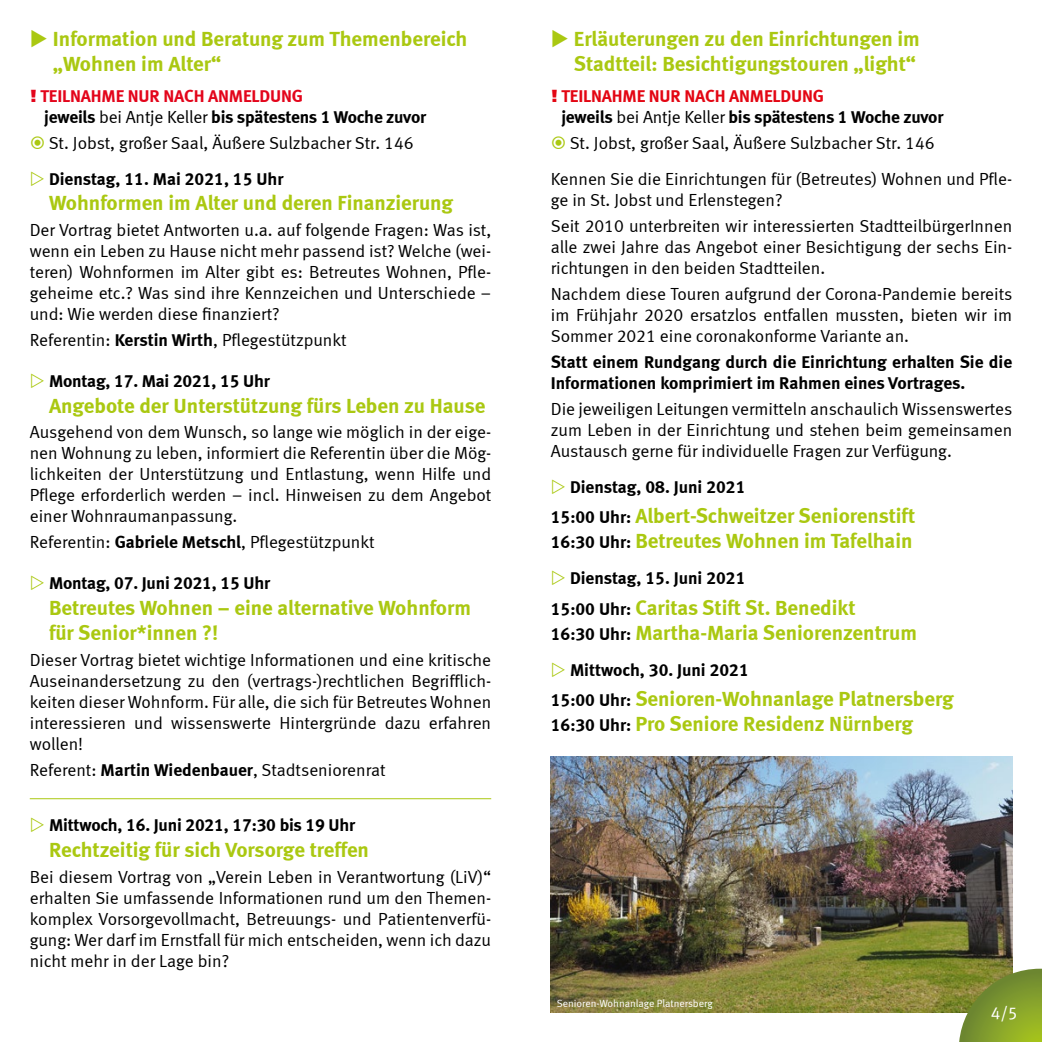
<style>
.page{position:relative;width:1042px;height:1042px;background:#fff}
.page>*{position:absolute;margin:0;border:0;box-sizing:border-box;transform-origin:0 0}
.t1{font:21px/25.2px "Meta Bold LF";color:#aac811}
.t2{font:17.5px/21px "Meta Normal LF";color:#000;text-align:justify}
.t3{font:17.5px/21px "Meta Bold LF";letter-spacing:-.01em;color:#000}
.t4{font:17.5px "Meta Normal LF";color:#fff}
.t5{font:10.5px "Meta Normal LF";color:#fff}
.s1{font-family:"Frutiger";font-weight:900;color:#e3051b}
.s2{color:#e3051b}
.s3{font-family:"Meta Normal LF"}
.s4{font-family:"Meta Bold LF"}
.s5{font-family:"Frutiger";font-weight:900;color:#e30613}
.s6{color:#e30613}
.s7{font-size:17.5px;color:#000}
</style>
<div class="page">
<hr style="left:30px;top:798px;width:461px;height:1px;background:#aac811">
<img style="left:551px;top:757px;width:461px;height:255px">
<svg style="left:959px;top:968px;width:83px;height:74px;background:#849932"></svg>
<p class="t1" style="left:53px;top:26px;width:416px;text-indent:-23px">◆ Information und Beratung zum Themenbereich „Wohnen im Alter“</p>
<p class="t3" style="left:44px;top:86px;width:383px;text-indent:-14px"><span class="s1">!</span> <span class="s2">TEILNAHME NUR NACH ANMELDUNG<br></span>jeweils <span class="s3">bei Antje Keller</span> bis spätestens 1 Woche zuvor</p>
<p class="t2" style="left:49px;top:133px;width:366px">St. Jobst, großer Saal, Äußere Sulzbacher Str. 146</p>
<p class="t3" style="left:49px;top:168px;width:236px">Dienstag, 11. Mai 2021, 15 Uhr</p>
<p class="t1" style="left:49px;top:190px;width:406px">Wohnformen im Alter und deren Finanzierung</p>
<p class="t2" style="left:30px;top:220px;width:463px">Der Vortrag bietet Antworten u.a. auf folgende Fragen: Was ist, wenn ein Leben zu Hause nicht mehr passend ist? Welche (wei&shy;teren) Wohnformen im Alter gibt es: Betreutes Wohnen, Pfle&shy;geheime etc.? Was sind ihre Kennzeichen und Unterschiede – und: Wie werden diese finanziert?</p>
<p class="t2" style="left:30px;top:330px;width:318px">Referentin: <span class="s4">Kerstin Wirth</span>, Pflegestützpunkt</p>
<p class="t3" style="left:49px;top:370px;width:222px">Montag, 17. Mai 2021, 15 Uhr</p>
<p class="t1" style="left:49px;top:392px;width:438px">Angebote der Unterstützung fürs Leben zu Hause</p>
<p class="t2" style="left:30px;top:422px;width:463px">Ausgehend von dem Wunsch, so lange wie möglich in der eige&shy;nen Wohnung zu leben, informiert die Referentin über die Mög&shy;lichkeiten der Unterstützung und Entlastung, wenn Hilfe und Pflege erforderlich werden – incl. Hinweisen zu dem Angebot einer Wohnraumanpassung.</p>
<p class="t2" style="left:30px;top:532px;width:346px">Referentin: <span class="s4">Gabriele Metschl</span>, Pflegestützpunkt</p>
<p class="t3" style="left:49px;top:572px;width:223px">Montag, 07. Juni 2021, 15 Uhr</p>
<p class="t1" style="left:49px;top:594px;width:423px">Betreutes Wohnen – eine alternative Wohnform für Senior*innen ?!</p>
<p class="t2" style="left:30px;top:649px;width:463px">Dieser Vortrag bietet wichtige Informationen und eine kritische Auseinandersetzung zu den (vertrags-)rechtlichen Begrifflich&shy;keiten dieser Wohnform. Für alle, die sich für Betreutes Wohnen interessieren und wissenswerte Hintergründe dazu erfahren wollen!</p>
<p class="t2" style="left:30px;top:759px;width:357px">Referent: <span class="s4">Martin Wiedenbauer</span>, Stadtseniorenrat</p>
<p class="t3" style="left:49px;top:814px;width:308px">Mittwoch, 16. Juni 2021, 17:30 bis 19 Uhr</p>
<p class="t1" style="left:49px;top:836px;width:321px">Rechtzeitig für sich Vorsorge treffen</p>
<p class="t2" style="left:30px;top:866px;width:463px">Bei diesem Vortrag von „Verein Leben in Verantwortung (LiV)“ erhalten Sie umfassende Informationen rund um den Themen&shy;komplex Vorsorgevollmacht, Betreuungs- und Patientenverfü&shy;gung: Wer darf im Ernstfall für mich entscheiden, wenn ich dazu nicht mehr in der Lage bin?</p>
<p class="t1" style="left:551px;top:26px;width:371px;text-align:right">◆ Erläuterungen zu den Einrichtungen im<br>Stadtteil: Besichtigungstouren „light“</p>
<p class="t3" style="left:561px;top:86px;width:383px;text-indent:-11px"><span class="s5">!</span> <span class="s6">TEILNAHME NUR NACH ANMELDUNG<br></span>jeweils <span class="s3">bei Antje Keller</span> bis spätestens 1 Woche zuvor</p>
<p class="t2" style="left:551px;top:125px;width:463px;line-height:35.9px;text-indent:19px">St. Jobst, großer Saal, Äußere Sulzbacher Str. 146<br>Kennen Sie die Einrichtungen für (Betreutes) Wohnen und Pfle-</p>
<p class="t2" style="left:551px;top:187px;width:463px;line-height:25.9px">ge in St. Jobst und Erlenstegen?<br>Seit 2010 unterbreiten wir interessierten StadtteilbürgerInnen</p>
<p class="t2" style="left:551px;top:236px;width:463px">alle zwei Jahre das Angebot einer Besichtigung der sechs Ein&shy;richtungen in den beiden Stadtteilen.</p>
<p class="t2" style="left:551px;top:283px;width:463px">Nachdem diese Touren aufgrund der Corona-Pandemie bereits im Frühjahr 2020 ersatzlos entfallen mussten, bieten wir im Sommer 2021 eine coronakonforme Variante an.</p>
<p class="t3" style="left:551px;top:351px;width:463px">Statt einem Rundgang durch die Einrichtung erhalten Sie die<br>Informationen komprimiert im Rahmen eines Vortrages.</p>
<p class="t2" style="left:551px;top:398px;width:463px">Die jeweiligen Leitungen vermitteln anschaulich Wissenswertes zum Leben in der Einrichtung und stehen beim gemeinsamen Austausch gerne für individuelle Fragen zur Verfügung.</p>
<p class="t3" style="left:570px;top:476px;width:177px">Dienstag, 08. Juni 2021</p>
<p class="t1" style="left:551px;top:503px;width:366px"><span class="s7">15:00 Uhr:</span> Albert-Schweitzer Seniorenstift<br><span class="s7">16:30 Uhr:</span> Betreutes Wohnen im Tafelhain</p>
<p class="t3" style="left:570px;top:567px;width:177px">Dienstag, 15. Juni 2021</p>
<p class="t1" style="left:551px;top:594px;width:368px"><span class="s7">15:00 Uhr:</span> Caritas Stift St. Benedikt<br><span class="s7">16:30 Uhr:</span> Martha-Maria Seniorenzentrum</p>
<p class="t3" style="left:570px;top:659px;width:180px">Mittwoch, 30. Juni 2021</p>
<p class="t1" style="left:551px;top:685px;width:404px"><span class="s7">15:00 Uhr:</span> Senioren-Wohnanlage Platnersberg<br><span class="s7">16:30 Uhr:</span> Pro Seniore Residenz Nürnberg</p>
<p class="t5" style="left:557px;top:997px;width:158px">Senioren-Wohnanlage Platnersberg</p>
<p class="t4" style="left:991px;top:1003px;width:28px">4/5</p>
</div>
